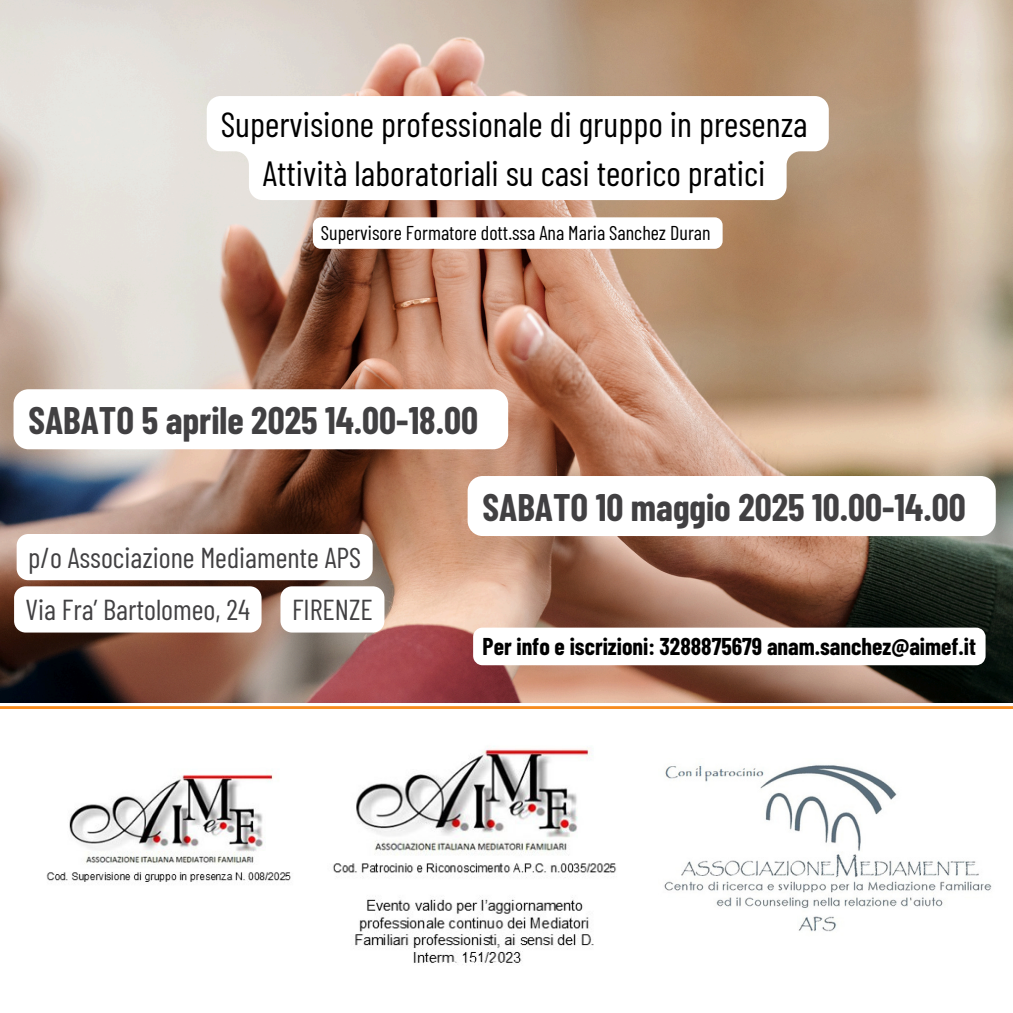
<style>
.page{position:relative;width:1013px;height:1013px;background:#fff}
.page>*{position:absolute;margin:0;border:0;box-sizing:border-box;transform-origin:0 0}
.t1{font:700 37.5px "Barlow Condensed";color:#414042}
.t2{font:35px/48.8px "Barlow Condensed";color:#000;text-align:center}
.t3{font:28.75px "Barlow Condensed";color:#414042}
.t4{font:700 23.75px "Barlow Condensed";color:#000}
.t5{font:20px "Barlow Condensed";color:#000}
</style>
<div class="page">
<img style="left:0;top:0;width:1012px;height:702px">
<img style="left:664px;top:765px;width:328px;height:167px">
<hr style="left:0;top:706px;width:1012px;height:3px;background:#f68b1e">
<img style="left:46px;top:774px;width:245px;height:109px">
<img style="left:333px;top:748px;width:284px;height:215px">
<svg style="left:14px;top:389px;width:494px;height:60px"></svg>
<svg style="left:280px;top:586px;width:104px;height:46px"></svg>
<svg style="left:14px;top:586px;width:247px;height:46px"></svg>
<div style="left:17px;top:534px;width:355px;height:46px;background:#fff;border-radius:12px"></div>
<svg style="left:473px;top:627px;width:512px;height:38px"></svg>
<svg style="left:207px;top:96px;width:621px;height:104px"></svg>
<div style="left:467px;top:476px;width:528px;height:60px;background:#fff;border-radius:15px"></div>
<div style="left:313px;top:217px;width:409px;height:32px;background:#fff;border-radius:8px"></div>
<h4 class="t2" style="left:221px;top:98px;width:588px">Supervisione professionale di gruppo in presenza<br>Attività laboratoriali su casi teorico pratici</h4>
<h5 class="t5" style="left:321px;top:220px;width:391px">Supervisore Formatore dott.ssa Ana Maria Sanchez Duran</h5>
<p class="t1" style="left:29px;top:397px;width:451px">SABATO 5 aprile 2025 14.00-18.00</p>
<h1 class="t3" style="left:28px;top:539px;width:334px">p/o Associazione Mediamente APS</h1>
<p class="t3" style="left:26px;top:591px;width:226px">Via Fra’ Bartolomeo, 24</p>
<h2 class="t3" style="left:292px;top:591px;width:82px">FIRENZE</h2>
<h3 class="t1" style="left:482px;top:483px;width:484px">SABATO 10 maggio 2025 10.00-14.00</h3>
<h4 class="t4" style="left:482px;top:631px;width:495px">Per info e iscrizioni: 3288875679 anam.sanchez@aimef.it</h4>
</div>
